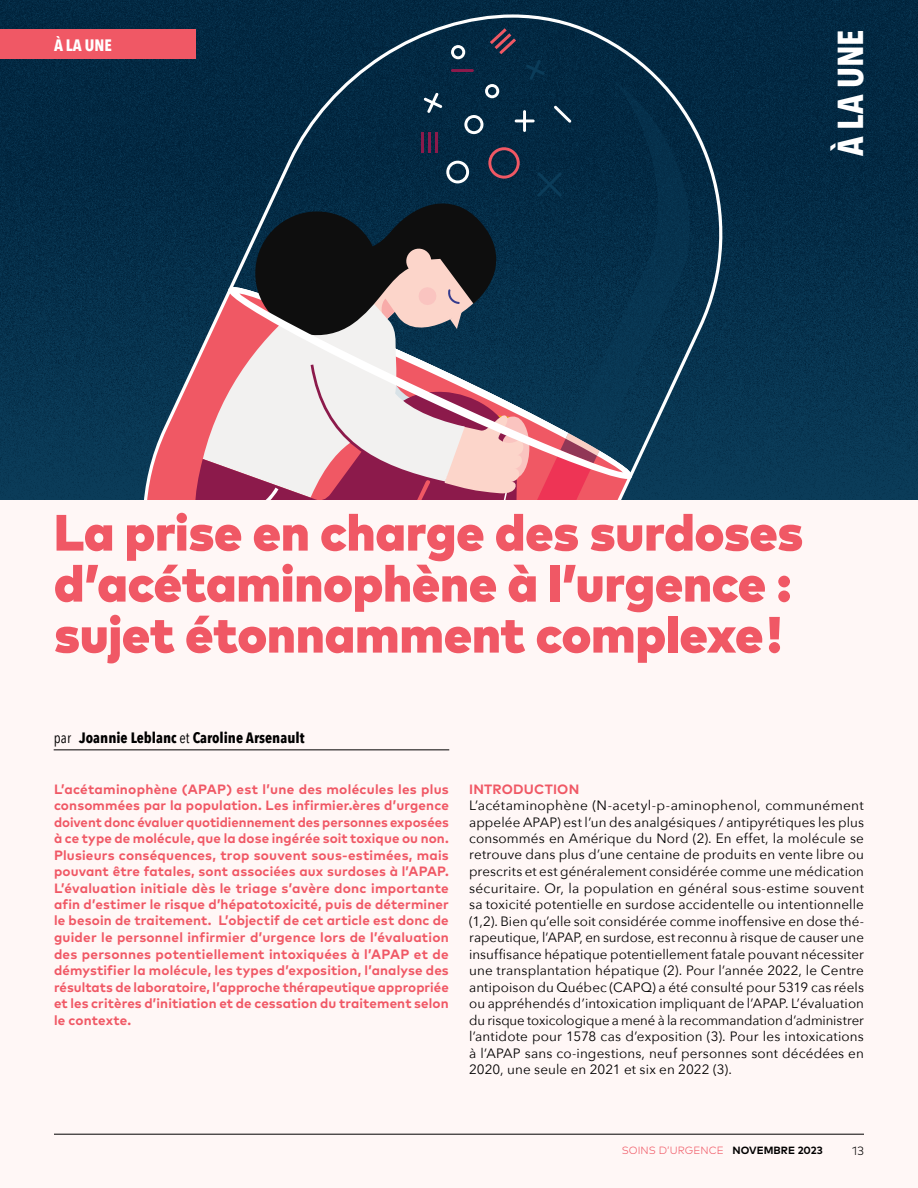
<style>
.page{position:relative;width:918px;height:1188px;background:#fff7f6}
.page>*{position:absolute;margin:0;border:0;box-sizing:border-box;transform-origin:0 0}
.t1{font:900 51px/51px "Mark Pro";color:#f05865}
.t2{font:700 36px "Avenir Next Condensed";color:#fff}
.t3{font:700 16.5px "Avenir Next Condensed";color:#fff}
.t4{font:700 15px "Avenir Next Condensed";color:#000}
.t5{font:13.5px/16.5px "Avenir Next";letter-spacing:.01em;color:#000;text-align:justify}
.t6{font:700 13.5px/16.5px "Mark Pro";letter-spacing:.01em;color:#f05865;text-align:justify}
.t7{font:300 12px "Mark Pro";color:#000}
.t8{font:300 10.5px "Mark Pro";letter-spacing:.005em;color:#f05865}
.s1{font-weight:400}
.s2{font-weight:700;color:#000}
</style>
<div class="page">
<hr style="left:54px;top:1134px;width:810px;height:1px;background:#000">
<div style="left:0;top:0;width:918px;height:500px;background:linear-gradient(to bottom,#01253d,#0a3956)"></div>
<svg style="left:112px;top:287px;width:523px;height:213px;fill:#093753"></svg>
<svg style="left:228px;top:14px;width:501px;height:463px;fill:#032a43"></svg>
<svg style="left:560px;top:78px;width:130px;height:385px;fill:#052f4a"></svg>
<svg style="left:464px;top:115px;width:19px;height:19px"></svg>
<svg style="left:485px;top:84px;width:14px;height:14px"></svg>
<svg style="left:451px;top:45px;width:14px;height:14px"></svg>
<hr style="left:421px;top:132px;width:3px;height:21px;background:#8c1a4b">
<hr style="left:428px;top:132px;width:3px;height:21px;background:#8c1a4b">
<hr style="left:435px;top:132px;width:3px;height:21px;background:#8c1a4b">
<svg style="left:490px;top:28px;width:26px;height:26px"></svg>
<hr style="left:515px;top:120px;width:20px;height:2px;background:#fff">
<hr style="left:523px;top:110px;width:3px;height:22px;background:#fff">
<svg style="left:424px;top:93px;width:18px;height:20px"></svg>
<svg style="left:526px;top:60px;width:19px;height:20px"></svg>
<hr style="left:451px;top:69px;width:23px;height:3px;background:#8c1a4b">
<svg style="left:554px;top:106px;width:17px;height:17px"></svg>
<svg style="left:185px;top:365px;width:13px;height:135px;fill:#f05864"></svg>
<svg style="left:198px;top:147px;width:401px;height:353px"></svg>
<svg style="left:227px;top:479px;width:404px;height:5px"></svg>
<svg style="left:225px;top:287px;width:408px;height:192px"></svg>
<hr style="left:54px;top:750px;width:395px;height:1px;background:#000">
<div style="left:0;top:29px;width:196px;height:30px;background:#f05865"></div>
<p class="t3" style="left:54px;top:35px;width:59px">À LA UNE</p>
<h2 class="t2" style="left:829px;top:156px;width:128px;rotate:-90deg">À LA UNE</h2>
<h1 class="t1" style="left:54px;top:503px;width:751px">La prise en charge des surdoses d’acétaminophène à l’urgence : sujet étonnamment complexe !</h1>
<p class="t4" style="left:54px;top:728px;width:252px"><span class="s1">par</span> Joannie Leblanc <span class="s1">et</span> Caroline Arsenault</p>
<p class="t6" style="left:54px;top:779px;width:396px">L’acétaminophène (APAP) est l’une des molécules les plus consommées par la population. Les infirmier.ères d’urgence doivent donc évaluer quotidiennement des personnes exposées à ce type de molécule, que la dose ingérée soit toxique ou non.<br>Plusieurs conséquences, trop souvent sous-estimées, mais pouvant être fatales, sont associées aux surdoses à l’APAP.<br>L’évaluation initiale dès le triage s’avère donc importante afin d’estimer le risque d’hépatotoxicité, puis de déterminer le besoin de traitement. L’objectif de cet article est donc de guider le personnel infirmier d’urgence lors de l’évaluation des personnes potentiellement intoxiquées à l’APAP et de démystifier la molécule, les types d’exposition, l’analyse des résultats de laboratoire, l’approche thérapeutique appropriée et les critères d’initiation et de cessation du traitement selon le contexte.</p>
<p class="t6" style="left:469px;top:779px;width:112px">INTRODUCTION</p>
<p class="t5" style="left:469px;top:796px;width:396px">L’acétaminophène (N-acetyl-p-aminophenol, communément appelée APAP) est l’un des analgésiques / antipyrétiques les plus consommés en Amérique du Nord (2). En effet, la molécule se retrouve dans plus d’une centaine de produits en vente libre ou prescrits et est généralement considérée comme une médication sécuritaire. Or, la population en général sous-estime souvent sa toxicité potentielle en surdose accidentelle ou intentionnelle (1,2). Bien qu’elle soit considérée comme inoffensive en dose thé&shy;rapeutique, l’APAP, en surdose, est reconnu à risque de causer une insuffisance hépatique potentiellement fatale pouvant nécessiter une transplantation hépatique (2). Pour l’année 2022, le Centre antipoison du Québec (CAPQ) a été consulté pour 5319 cas réels ou appréhendés d’intoxication impliquant de l’APAP. L’évaluation du risque toxicologique a mené à la recommandation d’administrer l’antidote pour 1578 cas d’exposition (3). Pour les intoxications à l’APAP sans co-ingestions, neuf personnes sont décédées en 2020, une seule en 2021 et six en 2022 (3).</p>
<p class="t8" style="left:622px;top:1143px;width:203px">SOINS D’URGENCE <span class="s2">NOVEMBRE 2023</span></p>
<p class="t7" style="left:852px;top:1141px;width:13px">13</p>
</div>
